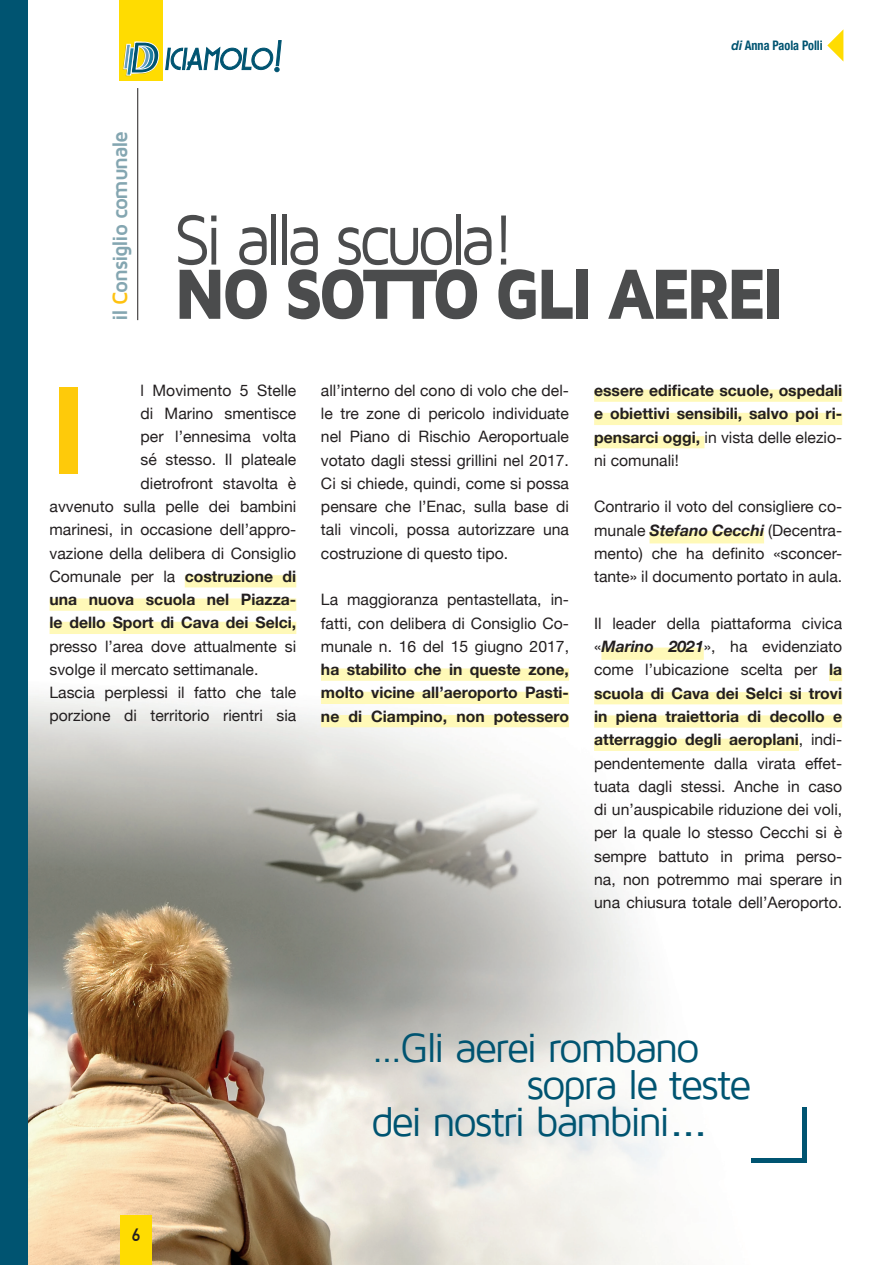
<style>
.page{position:relative;width:893px;height:1265px;background:#fff}
.page>*{position:absolute;margin:0;border:0;box-sizing:border-box;transform-origin:0 0}
.t1{font:700 121.62px "Helvetica Neue";color:#feca0a}
.t2{font:900 73.5px "Maven Pro";letter-spacing:-.075em;color:#4b4c4d;scale:.9 1}
.t3{font:73.5px "Maven Pro";letter-spacing:-.095em;color:#4b4c4d;scale:.9 1}
.t4{font:42px "Maven Pro";letter-spacing:-.065em;color:#005471}
.t5{font:700 21.18px "Maven Pro";letter-spacing:-.065em;color:#84a6b1}
.t6{font:700 17.5px "DIN Alternate";color:#231f20}
.t7{font:15.75px/23.3px "Helvetica Neue";color:#231f20;text-align:justify}
.t8{font:700 15.75px/23.3px "Helvetica Neue";color:#231f20;text-align:justify}
.t9{font:700 condensed 13.12px "Helvetica Neue";color:#005471;scale:.93 1}
.s1{color:#fec210}
.s2{font-style:italic;font-stretch:normal}
.s3{font-weight:700}
.s4{font-weight:400}
.s5{font-weight:700;font-style:italic}
.s6{font-weight:500;font-size:49px}
</style>
<div class="page">
<img style="left:27px;top:672px;width:816px;height:593px">
<div style="left:321px;top:668px;width:248px;height:13px;background:#fff9b8"></div>
<div style="left:321px;top:692px;width:248px;height:12px;background:#fff9b8"></div>
<div style="left:321px;top:715px;width:248px;height:12px;background:#fff9b8"></div>
<div style="left:594px;top:390px;width:248px;height:12px;background:#fff9b8"></div>
<div style="left:594px;top:413px;width:248px;height:12px;background:#fff9b8"></div>
<div style="left:594px;top:436px;width:110px;height:12px;background:#fff9b8"></div>
<div style="left:649px;top:531px;width:115px;height:12px;background:#fff9b8"></div>
<div style="left:601px;top:648px;width:103px;height:12px;background:#fff9b8"></div>
<div style="left:829px;top:669px;width:13px;height:12px;background:#fff9b8"></div>
<div style="left:594px;top:692px;width:248px;height:12px;background:#fff9b8"></div>
<div style="left:594px;top:715px;width:248px;height:13px;background:#fff9b8"></div>
<div style="left:594px;top:739px;width:205px;height:12px;background:#fff9b8"></div>
<div style="left:185px;top:575px;width:111px;height:12px;background:#fff9b8"></div>
<div style="left:50px;top:598px;width:246px;height:13px;background:#fff9b8"></div>
<div style="left:50px;top:622px;width:246px;height:12px;background:#fff9b8"></div>
<div style="left:120px;top:1215px;width:31px;height:50px;background:#ffdc01"></div>
<div style="left:0;top:0;width:27px;height:1265px;background:#005471"></div>
<svg style="left:827px;top:30px;width:16px;height:31px"></svg>
<div style="left:119px;top:0;width:43px;height:81px;background:#ffdc01"></div>
<svg style="left:123px;top:40px;width:159px;height:36px"></svg>
<hr style="left:137px;top:88px;width:1px;height:232px;background:#231f20">
<div style="left:802px;top:1107px;width:5px;height:56px;background:#005471"></div>
<div style="left:751px;top:1158px;width:56px;height:5px;background:#005471"></div>
<h3 class="t5" style="left:109px;top:321px;width:192px;rotate:-90deg">il <span class="s1">C</span>onsiglio comunale</h3>
<p class="t9" style="left:732px;top:34px;width:100px"><span class="s2">di</span> Anna Paola Polli</p>
<h2 class="t3" style="left:174px;top:201px;width:381px">Si alla scuola!</h2>
<h2 class="t2" style="left:174px;top:254px;width:679px">NO SOTTO GLI AEREI</h2>
<p class="t7" style="left:50px;top:379px;width:248px;text-align:right">l Movimento 5 Stelle<br>di Marino smentisce<br>per l’ennesima volta<br>sé stesso. Il plateale<br>dietrofront stavolta è<br>avvenuto sulla pelle dei bambini marinesi, in occasione dell’appro&shy;vazione della delibera di Consiglio<br>Comunale per la <span class="s3">costruzione di una nuova scuola nel Piazza&shy;le dello Sport di Cava dei Selci,</span></p>
<p class="t7" style="left:50px;top:635px;width:248px;text-align:left">presso l’area dove attualmente si svolge il mercato settimanale.<br>Lascia perplessi il fatto che tale porzione di territorio rientri sia</p>
<h1 class="t1" style="left:50px;top:335px;width:37px">I</h1>
<p class="t7" style="left:321px;top:379px;width:250px">all’interno del cono di volo che del&shy;le tre zone di pericolo individuate nel Piano di Rischio Aeroportuale votato dagli stessi grillini nel 2017.<br>Ci si chiede, quindi, come si possa pensare che l’Enac, sulla base di tali vincoli, possa autorizzare una costruzione di questo tipo.</p>
<p class="t7" style="left:321px;top:589px;width:250px">La maggioranza pentastellata, in&shy;fatti, con delibera di Consiglio Co&shy;munale n. 16 del 15 giugno 2017,</p>
<p class="t8" style="left:321px;top:658px;width:250px">ha stabilito che in queste zone, molto vicine all’aeroporto Pasti&shy;ne di Ciampino, non potessero</p>
<p class="t8" style="left:594px;top:379px;width:250px">essere edificate scuole, ospedali e obiettivi sensibili, salvo poi ri&shy;pensarci oggi, <span class="s4">in vista delle elezio&shy;ni comunali!</span></p>
<p class="t7" style="left:594px;top:496px;width:250px">Contrario il voto del consigliere co&shy;munale <span class="s5">Stefano Cecchi</span> (Decentra&shy;mento) che ha definito «sconcer&shy;tante» il documento portato in aula.</p>
<p class="t7" style="left:594px;top:613px;width:250px">Il leader della piattaforma civica «<span class="s5">Marino 2021</span>», ha evidenziato come l’ubicazione scelta per <span class="s3">la scuola di Cava dei Selci si trovi in piena traiettoria di decollo e atterraggio degli aeroplani</span>, indi&shy;pendentemente dalla virata effet&shy;tuata dagli stessi. Anche in caso di un’auspicabile riduzione dei voli, per la quale lo stesso Cecchi si è sempre battuto in prima perso&shy;na, non potremmo mai sperare in una chiusura totale dell’Aeroporto.</p>
<p class="t6" style="left:132px;top:1222px;width:10px">6</p>
<h3 class="t4" style="left:371px;top:1026px;width:330px">...Gli aerei rombano</h3>
<h3 class="t4" style="left:526px;top:1063px;width:227px">sopra le teste</h3>
<h3 class="t4" style="left:371px;top:1100px;width:340px">dei nostri bambini<span class="s6">...</span></h3>
</div>
